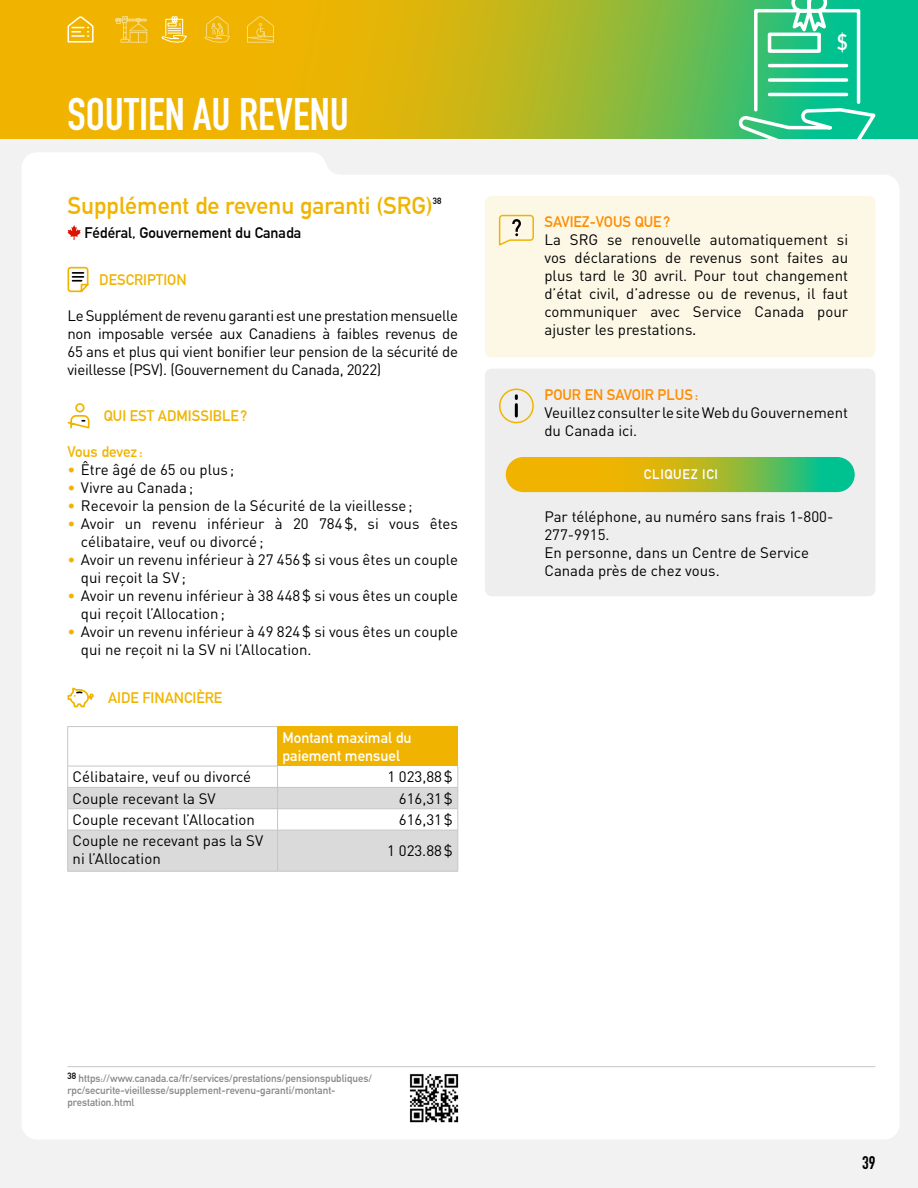
<style>
.page{position:relative;width:918px;height:1188px;background:#fff}
.page>*{position:absolute;margin:0;border:0;box-sizing:border-box;transform-origin:0 0}
.t1{font:700 45px "DIN Condensed";color:#fff}
.t2{font:700 24px "DIN Alternate";color:#f0b400}
.t3{font:700 22.05px "DIN Alternate";color:#fff}
.t4{font:700 18px "DIN Condensed";color:#000}
.t5{font:15px/18px "DIN Pro";color:#000}
.t6{font:700 15px "DIN Alternate";color:#f0b400}
.t7{font:700 15px "DIN Alternate";color:#ff8c00}
.t8{font:700 15px/18px "DIN Alternate";color:#fff}
.t9{font:700 15px "DIN Alternate";color:#000}
.t10{font:700 13.5px "DIN Alternate";letter-spacing:.05em;color:#fff}
.t11{font:700 10.5px/12px "DIN Alternate";color:#878787}
.t12{font:700 9px "DIN Alternate";color:#000}
.t13{font:700 3.6px "DIN Alternate";color:#fff}
.s1{color:#f0b400}
.s2{font-family:"DIN Alternate";font-weight:700}
</style>
<div class="page">
<svg style="left:0;top:0;width:918px;height:139px;background:#c0b61c"></svg>
<svg style="left:736px;top:0;width:143px;height:139px;background:#42cb99"></svg>
<div style="left:0;top:139px;width:918px;height:1049px;background:#f2f2f2"></div>
<svg style="left:67px;top:15px;width:28px;height:28px"></svg>
<svg style="left:161px;top:16px;width:26px;height:27px"></svg>
<svg style="left:247px;top:16px;width:27px;height:27px"></svg>
<svg style="left:204px;top:16px;width:27px;height:27px"></svg>
<svg style="left:115px;top:16px;width:32px;height:27px"></svg>
<div style="left:22px;top:153px;width:877px;height:986px;background:#fff"></div>
<div style="left:485px;top:369px;width:390px;height:227px;background:#eee;border-radius:7px"></div>
<div style="left:499px;top:389px;width:35px;height:34px;border:2px solid #f0b500;border-radius:50%"></div>
<svg style="left:515px;top:405px;width:3px;height:11px"></svg>
<svg style="left:67px;top:225px;width:14px;height:15px"></svg>
<svg style="left:67px;top:266px;width:23px;height:28px"></svg>
<svg style="left:66px;top:402px;width:25px;height:28px"></svg>
<svg style="left:67px;top:687px;width:29px;height:21px"></svg>
<hr style="left:68px;top:1066px;width:807px;height:1px;background:#c6c6c6">
<div style="left:278px;top:727px;width:180px;height:39px;background:#f0b400"></div>
<hr style="left:68px;top:726px;width:210px;height:1px;background:#c6c6c6">
<hr style="left:67px;top:727px;width:1px;height:39px;background:#c6c6c6">
<hr style="left:68px;top:871px;width:210px;height:1px;background:#c6c6c6">
<svg style="left:67px;top:766px;width:392px;height:105px"></svg>
<hr style="left:278px;top:830px;width:180px;height:1px;background:#c6c6c6">
<hr style="left:277px;top:830px;width:1px;height:41px;background:#c6c6c6">
<hr style="left:458px;top:830px;width:1px;height:41px;background:#c6c6c6">
<hr style="left:278px;top:871px;width:180px;height:1px;background:#c6c6c6">
<svg style="left:506px;top:457px;width:349px;height:35px;background:#a6b82c"></svg>
<div style="left:485px;top:196px;width:390px;height:161px;background:#fdf8e6;border-radius:7px"></div>
<svg style="left:498px;top:214px;width:36px;height:32px"></svg>
<img style="left:404px;top:1068px;width:60px;height:59px">
<p class="t13" style="left:179px;top:22px;width:3px">$</p>
<h1 class="t1" style="left:68px;top:84px;width:283px">SOUTIEN AU REVENU</h1>
<h2 class="t2" style="left:68px;top:188px;width:367px">Supplément de revenu garanti (SRG)</h2>
<p class="t12" style="left:433px;top:194px;width:10px">38</p>
<p class="t9" style="left:84px;top:222px;width:218px">Fédéral, Gouvernement du Canada</p>
<p class="t6" style="left:99px;top:268px;width:89px">DESCRIPTION</p>
<p class="t5" style="left:67px;top:306px;width:392px;text-align:justify">Le Supplément de revenu garanti est une prestation mensuelle non imposable versée aux Canadiens à faibles revenus de 65 ans et plus qui vient bonifier leur pension de la sécurité de vieillesse (PSV). (Gouvernement du Canada, 2022)</p>
<p class="t6" style="left:104px;top:404px;width:145px">QUI EST ADMISSIBLE?</p>
<p class="t6" style="left:67px;top:440px;width:77px">Vous devez :</p>
<p class="t5" style="left:67px;top:460px;width:168px"><span class="s1">•</span> Être âgé de 65 ou plus ;</p>
<p class="t5" style="left:67px;top:478px;width:127px"><span class="s1">•</span> Vivre au Canada;</p>
<p class="t5" style="left:67px;top:496px;width:347px"><span class="s1">•</span> Recevoir la pension de la Sécurité de la vieillesse;</p>
<p class="t5" style="left:81px;top:514px;width:378px;text-indent:-13px"><span class="s1">•</span> Avoir un revenu inférieur à 20 784$, si vous êtes célibataire, veuf ou divorcé;</p>
<p class="t5" style="left:81px;top:550px;width:378px;text-indent:-14px"><span class="s1">•</span> Avoir un revenu inférieur à 27 456$ si vous êtes un couple qui reçoit la SV;</p>
<p class="t5" style="left:81px;top:586px;width:378px;text-indent:-14px"><span class="s1">•</span> Avoir un revenu inférieur à 38 448$ si vous êtes un couple qui reçoit l’Allocation;</p>
<p class="t5" style="left:81px;top:622px;width:378px;text-indent:-13px"><span class="s1">•</span> Avoir un revenu inférieur à 49 824$ si vous êtes un couple qui ne reçoit ni la SV ni l’Allocation.</p>
<p class="t6" style="left:108px;top:686px;width:116px">AIDE FINANCIÈRE</p>
<p class="t8" style="left:282px;top:728px;width:131px">Montant maximal du paiement mensuel</p>
<p class="t5" style="left:73px;top:767px;width:180px">Célibataire, veuf ou divorcé</p>
<p class="t5" style="left:387px;top:767px;width:67px">1 023,88$</p>
<p class="t5" style="left:73px;top:789px;width:145px">Couple recevant la SV</p>
<p class="t5" style="left:399px;top:789px;width:55px">616,31$</p>
<p class="t5" style="left:73px;top:810px;width:184px">Couple recevant l’Allocation</p>
<p class="t5" style="left:399px;top:810px;width:55px">616,31$</p>
<p class="t5" style="left:73px;top:831px;width:192px">Couple ne recevant pas la SV ni l’Allocation</p>
<p class="t5" style="left:387px;top:841px;width:67px">1 023.88$</p>
<p class="t11" style="left:67px;top:1071px;width:306px"><sup>38</sup> https://www.canada.ca/fr/services/prestations/pensionspubliques/ rpc/securite-vieillesse/supplement-revenu-garanti/montant&shy;prestation.html</p>
<h3 class="t3" style="left:837px;top:25px;width:12px">$</h3>
<p class="t7" style="left:544px;top:210px;width:127px">SAVIEZ-VOUS QUE?</p>
<p class="t5" style="left:544px;top:230px;width:305px;text-align:justify">La SRG se renouvelle automatiquement si vos déclarations de revenus sont faites au plus tard le 30 avril. Pour tout changement d’état civil, d’adresse ou de revenus, il faut communiquer avec Service Canada pour ajuster les prestations<span class="s2">.</span></p>
<p class="t7" style="left:544px;top:383px;width:155px">POUR EN SAVOIR PLUS:</p>
<p class="t5" style="left:544px;top:403px;width:305px">Veuillez consulter le site Web du Gouvernement du Canada ici.</p>
<p class="t10" style="left:644px;top:464px;width:76px">CLIQUEZ ICI</p>
<p class="t5" style="left:544px;top:507px;width:291px">Par téléphone, au numéro sans frais 1-800-<br>277-9915.<br>En personne, dans un Centre de Service<br>Canada près de chez vous.</p>
<p class="t4" style="left:862px;top:1150px;width:15px">39</p>
</div>
